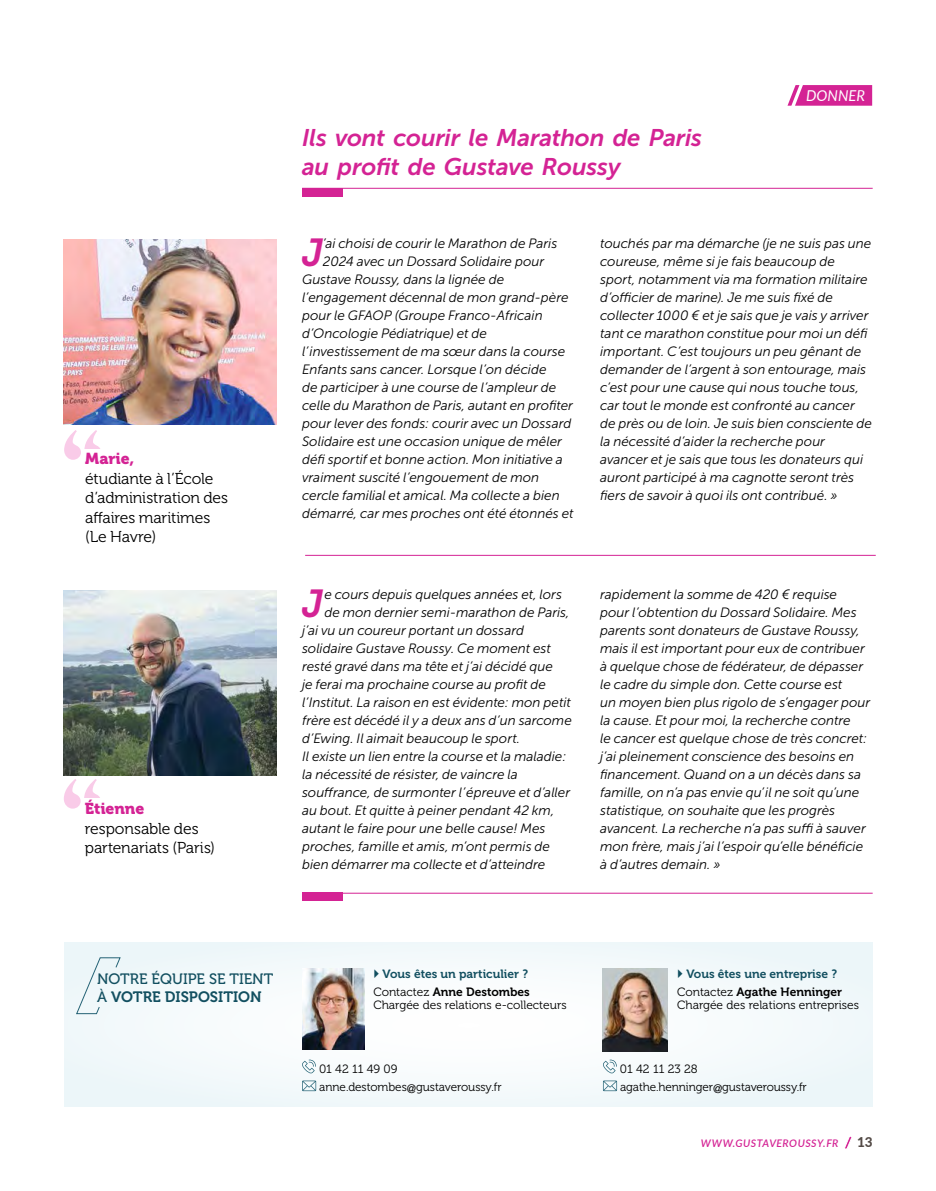
<style>
.page{position:relative;width:936px;height:1191px;background:#fff}
.page>*{position:absolute;margin:0;border:0;box-sizing:border-box;transform-origin:0 0}
.t1{font:italic 38.85px "Museo Sans 700";color:#d42394}
.t2{font:italic 24px/28.5px "Museo Sans 700";letter-spacing:-.01em;color:#d42394}
.t3{font:15.75px/19.5px "Museo 300";letter-spacing:-.01em;color:#000}
.t4{font:15.75px "Museo 900";letter-spacing:-.005em;color:#d42394}
.t5{font:15px "Museo 500";color:#124f60}
.t6{font:15px "Museo 700";color:#124f60}
.t7{font:italic 15px "Lato";color:#fff}
.t8{font:italic 13.5px/18px "Museo Sans 300";color:#000}
.t9{font:800 13.5px "Lato";color:#534a46}
.t10{font:12px/17.7px "Museo 300";letter-spacing:-.005em;color:#000}
.t11{font:12px/17.7px "Museo 700";color:#124f60;text-align:right}
.t12{font:italic 600 10.5px "Lato";letter-spacing:.045em;color:#d42394}
.s1{font-family:"Museo 500"}
.s2{font-family:"Museo 300";color:#000}
.s3{color:#000}
.s4{font-family:"Helvetica Neue"}
</style>
<div class="page">
<div style="left:64px;top:942px;width:808px;height:165px;background:#f4f9fb"></div>
<svg style="left:844px;top:1136px;width:8px;height:13px"></svg>
<svg style="left:787px;top:85px;width:85px;height:21px"></svg>
<svg style="left:76px;top:957px;width:45px;height:57px"></svg>
<img style="left:302px;top:969px;width:63px;height:80px">
<img style="left:603px;top:969px;width:64px;height:82px">
<svg style="left:302px;top:1059px;width:14px;height:14px"></svg>
<svg style="left:302px;top:1080px;width:14px;height:11px"></svg>
<svg style="left:603px;top:1059px;width:14px;height:14px"></svg>
<svg style="left:603px;top:1080px;width:14px;height:11px"></svg>
<svg style="left:64px;top:430px;width:36px;height:30px"></svg>
<svg style="left:64px;top:779px;width:36px;height:29px"></svg>
<div style="left:83px;top:449px;width:21px;height:14px;background:#fff"></div>
<div style="left:82px;top:798px;width:22px;height:14px;background:#fff"></div>
<div style="left:302px;top:188px;width:40px;height:8px;background:#d42394"></div>
<div style="left:302px;top:892px;width:40px;height:9px;background:#d42394"></div>
<hr style="left:302px;top:188px;width:570px;height:1px;background:#d42394">
<hr style="left:302px;top:893px;width:570px;height:1px;background:#d42394">
<hr style="left:305px;top:555px;width:570px;height:1px;background:#d42394">
<img style="left:64px;top:239px;width:212px;height:185px">
<img style="left:64px;top:590px;width:212px;height:186px">
<p class="t4" style="left:85px;top:450px;width:50px">Marie,</p>
<p class="t3" style="left:85px;top:469px;width:144px">étudiante à l’École d’administration des affaires maritimes (Le Havre)</p>
<p class="t4" style="left:85px;top:800px;width:61px">Étienne</p>
<p class="t3" style="left:85px;top:819px;width:132px">responsable des partenariats (Paris)</p>
<h2 class="t2" style="left:302px;top:124px;width:401px">Ils vont courir le Marathon de Paris au profit de Gustave Roussy</h2>
<p class="t7" style="left:806px;top:84px;width:60px">DONNER</p>
<h1 class="t1" style="left:302px;top:230px;width:23px">J</h1>
<p class="t8" style="left:323px;top:234px;width:236px">’ai choisi de courir le Marathon de Paris</p>
<p class="t8" style="left:323px;top:252px;width:223px">2024 avec un Dossard Solidaire pour</p>
<p class="t8" style="left:302px;top:270px;width:203px">Gustave Roussy, dans la lignée de</p>
<p class="t8" style="left:302px;top:288px;width:268px">l’engagement décennal de mon grand-père</p>
<p class="t8" style="left:302px;top:306px;width:242px">pour le GFAOP (Groupe Franco-Africain</p>
<p class="t8" style="left:302px;top:324px;width:186px">d’Oncologie Pédiatrique) et de</p>
<p class="t8" style="left:302px;top:342px;width:265px">l’investissement de ma sœur dans la course</p>
<p class="t8" style="left:302px;top:360px;width:246px">Enfants sans cancer. Lorsque l’on décide</p>
<p class="t8" style="left:302px;top:378px;width:256px">de participer à une course de l’ampleur de</p>
<p class="t8" style="left:302px;top:396px;width:272px">celle du Marathon de Paris, autant en profiter</p>
<p class="t8" style="left:302px;top:414px;width:271px">pour lever des fonds : courir avec un Dossard</p>
<p class="t8" style="left:302px;top:432px;width:261px">Solidaire est une occasion unique de mêler</p>
<p class="t8" style="left:302px;top:450px;width:262px">défi sportif et bonne action. Mon initiative a</p>
<p class="t8" style="left:302px;top:468px;width:239px">vraiment suscité l’engouement de mon</p>
<p class="t8" style="left:302px;top:486px;width:259px">cercle familial et amical. Ma collecte a bien</p>
<p class="t8" style="left:302px;top:504px;width:273px">démarré, car mes proches ont été étonnés et</p>
<p class="t8" style="left:600px;top:234px;width:273px">touchés par ma démarche (je ne suis pas une coureuse, même si je fais beaucoup de sport, notamment via ma formation militaire d’officier de marine). Je me suis fixé de collecter 1 000 € et je sais que je vais y arriver tant ce marathon constitue pour moi un défi important. C’est toujours un peu gênant de demander de l’argent à son entourage, mais c’est pour une cause qui nous touche tous, car tout le monde est confronté au cancer de près ou de loin. Je suis bien consciente de la nécessité d’aider la recherche pour avancer et je sais que tous les donateurs qui auront participé à ma cagnotte seront très fiers de savoir à quoi ils ont contribué. »</p>
<h1 class="t1" style="left:302px;top:581px;width:23px">J</h1>
<p class="t8" style="left:324px;top:585px;width:239px">e cours depuis quelques années et, lors</p>
<p class="t8" style="left:324px;top:603px;width:247px">de mon dernier semi-marathon de Paris,</p>
<p class="t8" style="left:302px;top:621px;width:223px">j’ai vu un coureur portant un dossard</p>
<p class="t8" style="left:302px;top:639px;width:250px">solidaire Gustave Roussy. Ce moment est</p>
<p class="t8" style="left:302px;top:657px;width:252px">resté gravé dans ma tête et j’ai décidé que</p>
<p class="t8" style="left:302px;top:675px;width:245px">je ferai ma prochaine course au profit de</p>
<p class="t8" style="left:302px;top:693px;width:270px">l’Institut. La raison en est évidente : mon petit</p>
<p class="t8" style="left:302px;top:711px;width:271px">frère est décédé il y a deux ans d’un sarcome</p>
<p class="t8" style="left:302px;top:729px;width:220px">d’Ewing. Il aimait beaucoup le sport.</p>
<p class="t8" style="left:302px;top:747px;width:266px">Il existe un lien entre la course et la maladie :</p>
<p class="t8" style="left:302px;top:765px;width:217px">la nécessité de résister, de vaincre la</p>
<p class="t8" style="left:302px;top:783px;width:269px">souffrance, de surmonter l’épreuve et d’aller</p>
<p class="t8" style="left:302px;top:801px;width:254px">au bout. Et quitte à peiner pendant 42 km,</p>
<p class="t8" style="left:302px;top:819px;width:245px">autant le faire pour une belle cause ! Mes</p>
<p class="t8" style="left:302px;top:837px;width:249px">proches, famille et amis, m’ont permis de</p>
<p class="t8" style="left:302px;top:855px;width:245px">bien démarrer ma collecte et d’atteindre</p>
<p class="t8" style="left:600px;top:585px;width:272px">rapidement la somme de 420 € requise<br>pour l’obtention du Dossard Solidaire. Mes parents sont donateurs de Gustave Roussy, mais il est important pour eux de contribuer à quelque chose de fédérateur, de dépasser le cadre du simple don. Cette course est<br>un moyen bien plus rigolo de s’engager pour la cause. Et pour moi, la recherche contre<br>le cancer est quelque chose de très concret : j’ai pleinement conscience des besoins en financement. Quand on a un décès dans sa famille, on n’a pas envie qu’il ne soit qu’une statistique, on souhaite que les progrès avancent. La recherche n’a pas suffi à sauver mon frère, mais j’ai l’espoir qu’elle bénéficie à d’autres demain. »</p>
<p class="t5" style="left:97px;top:970px;width:178px">NOTRE ÉQUIPE SE TIENT</p>
<p class="t6" style="left:97px;top:988px;width:166px"><span class="s1">À</span> VOTRE DISPOSITION</p>
<p class="t11" style="left:373px;top:965px;width:158px">Vous êtes un particulier ?<br><span class="s2">Contactez</span> <span class="s3">Anne Destombes</span></p>
<p class="t10" style="left:373px;top:996px;width:195px">Chargée des relations e-collecteurs</p>
<p class="t11" style="left:677px;top:965px;width:166px;text-align:center">Vous êtes une entreprise ?<br><span class="s2">Contactez</span> <span class="s3">Agathe Henninger</span></p>
<p class="t10" style="left:677px;top:996px;width:183px">Chargée des relations entreprises</p>
<p class="t10" style="left:319px;top:1060px;width:184px">01 42 11 49 09 anne.destombes<span class="s4">@</span>gustaveroussy.fr</p>
<p class="t10" style="left:620px;top:1060px;width:188px">01 42 11 23 28 agathe.henninger<span class="s4">@</span>gustaveroussy.fr</p>
<p class="t12" style="left:700px;top:1135px;width:139px">WWW.GUSTAVEROUSSY.FR</p>
<p class="t9" style="left:857px;top:1131px;width:17px">13</p>
</div>
